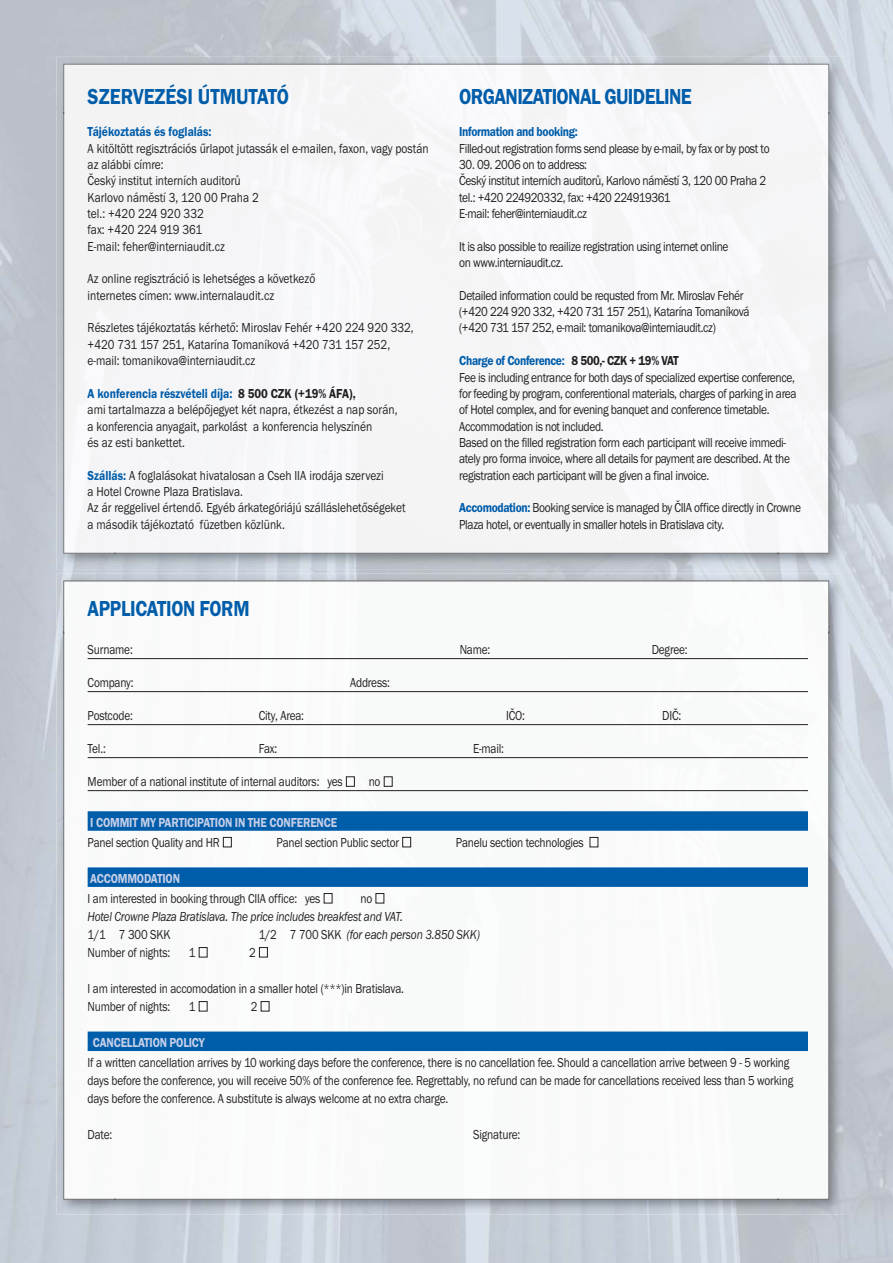
<style>
.page{position:relative;width:893px;height:1263px;background:#fff}
.page>*{position:absolute;margin:0;border:0;box-sizing:border-box;transform-origin:0 0}
.t1{font:600 22.5px "Franklin Got Itc TEE";letter-spacing:-.025em;color:#005daa;scale:.85 1}
.t2{font:600 22.5px "Franklin Got Itc TEE";color:#005daa;scale:.85 1}
.t3{font:600 22.5px "Franklin Got Itc TEE";letter-spacing:-.025em;color:#005daa;scale:.84 1}
.t4{font:13.5px/16.4px "Franklin Got Itc TEE";letter-spacing:-.015em;color:#231f20;scale:.85 1}
.t5{font:13.5px/18px "Franklin Got Itc TEE";letter-spacing:-.015em;color:#231f20;scale:.84 1}
.t6{font:italic 13.5px "Franklin Got Itc TEE";letter-spacing:-.015em;color:#231f20;scale:.84 1}
.t7{font:600 13.5px "Franklin Got Itc TEE";letter-spacing:-.015em;color:#c6cfe9;scale:.84 1}
.t8{font:600 13.5px "Franklin Got Itc TEE";color:#005daa;scale:.85 1}
.t9{font:600 13.5px "Franklin Got Itc TEE";letter-spacing:-.03em;color:#005daa;scale:.85 1}
.s1{font-weight:600;color:#005daa}
.s2{font-weight:600}
.s3{font-style:normal}
</style>
<div class="page">
<img style="left:0;top:0;width:893px;height:103px">
<img style="left:841px;top:103px;width:52px;height:1160px">
<img style="left:104px;top:569px;width:737px;height:5px">
<img style="left:104px;top:1214px;width:737px;height:49px">
<img style="left:56px;top:574px;width:789px;height:53px">
<img style="left:793px;top:627px;width:52px;height:587px">
<img style="left:56px;top:627px;width:53px;height:587px">
<img style="left:109px;top:1199px;width:684px;height:15px">
<img style="left:778px;top:633px;width:51px;height:566px">
<img style="left:64px;top:581px;width:765px;height:52px">
<img style="left:64px;top:632px;width:51px;height:567px">
<img style="left:56px;top:57px;width:789px;height:50px">
<img style="left:793px;top:107px;width:52px;height:462px">
<img style="left:56px;top:107px;width:53px;height:462px">
<img style="left:109px;top:554px;width:684px;height:15px">
<img style="left:63px;top:113px;width:51px;height:441px">
<img style="left:114px;top:551px;width:664px;height:3px">
<div style="left:64px;top:64px;width:765px;height:50px;background:#f5f5f6"></div>
<div style="left:778px;top:113px;width:51px;height:440px;background:#f5f5f7"></div>
<div style="left:64px;top:113px;width:51px;height:440px;background:#f4f4f5"></div>
<hr style="left:88px;top:658px;width:720px;height:1px;background:#231f20">
<hr style="left:88px;top:691px;width:720px;height:1px;background:#231f20">
<hr style="left:88px;top:724px;width:720px;height:1px;background:#231f20">
<hr style="left:88px;top:757px;width:720px;height:1px;background:#231f20">
<hr style="left:88px;top:790px;width:720px;height:1px;background:#231f20">
<div style="left:88px;top:811px;width:720px;height:20px;background:#005daa"></div>
<div style="left:88px;top:867px;width:720px;height:20px;background:#005daa"></div>
<div style="left:88px;top:1031px;width:720px;height:20px;background:#005daa"></div>
<h1 class="t2" style="left:88px;top:87px;width:239px">SZERVEZÉSI ÚTMUTATÓ</h1>
<p class="t8" style="left:88px;top:127px;width:147px">Tájékoztatás és foglalás:</p>
<p class="t4" style="left:88px;top:141px;width:403px">A kitöltött regisztrációs űrlapot jutassák el e-mailen, faxon, vagy postán az alábbi címre:<br>Český institut interních auditorů<br>Karlovo náměstí 3, 120 00 Praha 2<br>tel.: +420 224 920 332<br>fax: +420 224 919 361<br>E-mail: feher@interniaudit.cz</p>
<p class="t4" style="left:88px;top:272px;width:269px">Az online regisztráció is lehetséges a következő internetes címen: www.internalaudit.cz</p>
<p class="t4" style="left:88px;top:321px;width:385px">Részletes tájékoztatás kérhető: Miroslav Fehér +420 224 920 332, +420 731 157 251, Katarína Tomaníková +420 731 157 252, e-mail: tomanikova@interniaudit.cz</p>
<p class="t4" style="left:88px;top:386px;width:366px"><span class="s1">A konferencia részvételi díja:</span> <span class="s2">8 500 CZK (+19% ÁFA),<br></span>ami tartalmazza a belépőjegyet két napra, étkezést a nap során, a konferencia anyagait, parkolást a konferencia helyszínén<br>és az esti bankettet.</p>
<p class="t4" style="left:88px;top:468px;width:376px"><span class="s1">Szállás:</span> A foglalásokat hivatalosan a Cseh IIA irodája szervezi<br>a Hotel Crowne Plaza Bratislava.<br>Az ár reggelivel értendő. Egyéb árkategóriájú szálláslehetőségeket a második tájékoztató füzetben közlünk.</p>
<h1 class="t1" style="left:459px;top:87px;width:275px">ORGANIZATIONAL GUIDELINE</h1>
<p class="t9" style="left:459px;top:127px;width:141px">Information and booking:</p>
<p class="t4" style="left:459px;top:141px;width:367px">Filled-out registration forms send please by e-mail, by fax or by post to</p>
<p class="t4" style="left:459px;top:158px;width:363px">30. 09. 2006 on to address:<br>Český institut interních auditorů, Karlovo náměstí 3, 120 00 Praha 2 tel.: +420 224920332, fax: +420 224919361<br>E-mail: feher@interniaudit.cz</p>
<p class="t4" style="left:459px;top:239px;width:318px">It is also possible to reailize registration using internet online on www.interniaudit.cz.</p>
<p class="t4" style="left:459px;top:288px;width:343px">Detailed information could be requsted from Mr. Miroslav Fehér (+420 224 920 332, +420 731 157 251), Katarína Tomaníková (+420 731 157 252, e-mail: tomanikova@interniaudit.cz)</p>
<p class="t4" style="left:459px;top:354px;width:398px"><span class="s1">Charge of Conference:</span> <span class="s2">8 500,- CZK + 19% VAT<br></span>Fee is including entrance for both days of specialized expertise conference, for feeding by program, conferentional materials, charges of parking in area of Hotel complex, and for evening banquet and conference timetable.<br>Accommodation is not included.<br>Based on the filled registration form each participant will receive immedi&shy;ately pro forma invoice, where all details for payment are described. At the registration each participant will be given a final invoice.</p>
<p class="t4" style="left:459px;top:501px;width:404px"><span class="s1">Accomodation:</span> Booking service is managed by ČIIA office directly in Crowne<br>Plaza hotel, or eventually in smaller hotels in Bratislava city.</p>
<h1 class="t3" style="left:88px;top:600px;width:194px">APPLICATION FORM</h1>
<p class="t5" style="left:88px;top:642px;width:55px">Surname:</p>
<p class="t5" style="left:460px;top:642px;width:38px">Name:</p>
<p class="t5" style="left:652px;top:642px;width:44px">Degree:</p>
<p class="t5" style="left:88px;top:675px;width:56px">Company:</p>
<p class="t5" style="left:350px;top:675px;width:49px">Address:</p>
<p class="t5" style="left:88px;top:708px;width:55px">Postcode:</p>
<p class="t5" style="left:259px;top:708px;width:56px">City, Area:</p>
<p class="t5" style="left:506px;top:708px;width:24px">IČO:</p>
<p class="t5" style="left:662px;top:708px;width:24px">DIČ:</p>
<p class="t5" style="left:88px;top:741px;width:23px">Tel.:</p>
<p class="t5" style="left:259px;top:741px;width:24px">Fax:</p>
<p class="t5" style="left:473px;top:741px;width:38px">E-mail:</p>
<p class="t5" style="left:88px;top:774px;width:305px">Member of a national institute of internal auditors: yes</p>
<p class="t5" style="left:369px;top:774px;width:16px">no</p>
<p class="t7" style="left:90px;top:817px;width:295px">I COMMIT MY PARTICIPATION IN THE CONFERENCE</p>
<p class="t5" style="left:88px;top:834px;width:159px">Panel section Quality and HR</p>
<p class="t5" style="left:277px;top:834px;width:147px">Panel section Public sector</p>
<p class="t5" style="left:456px;top:834px;width:154px">Panelu section technologies</p>
<p class="t7" style="left:90px;top:873px;width:108px">ACCOMMODATION</p>
<p class="t5" style="left:88px;top:890px;width:279px">I am interested in booking through CIIA office: yes</p>
<p class="t5" style="left:360px;top:890px;width:16px">no</p>
<p class="t6" style="left:88px;top:911px;width:377px">Hotel Crowne Plaza Bratislava. The price includes breakfest and VAT.</p>
<p class="t5" style="left:88px;top:926px;width:100px">1/1 7 300 SKK</p>
<p class="t6" style="left:259px;top:929px;width:265px"><span class="s3">1/2 7 700 SKK</span> (for each person 3.850 SKK)</p>
<p class="t5" style="left:88px;top:944px;width:100px">Number of nights:</p>
<p class="t5" style="left:189px;top:944px;width:9px">1</p>
<p class="t5" style="left:249px;top:944px;width:9px">2</p>
<p class="t5" style="left:88px;top:980px;width:378px">I am interested in accomodation in a smaller hotel (***)in Bratislava.<br>Number of nights:</p>
<p class="t5" style="left:189px;top:998px;width:9px">1</p>
<p class="t5" style="left:251px;top:998px;width:9px">2</p>
<p class="t7" style="left:93px;top:1037px;width:135px">CANCELLATION POLICY</p>
<p class="t5" style="left:88px;top:1055px;width:841px">If a written cancellation arrives by 10 working days before the conference, there is no cancellation fee. Should a cancellation arrive between 9 - 5 working days before the conference, you will receive 50% of the conference fee. Regrettably, no refund can be made for cancellations received less than 5 working days before the conference. A substitute is always welcome at no extra charge.</p>
<p class="t5" style="left:88px;top:1127px;width:31px">Date:</p>
<p class="t5" style="left:473px;top:1127px;width:58px">Signature:</p>
</div>
